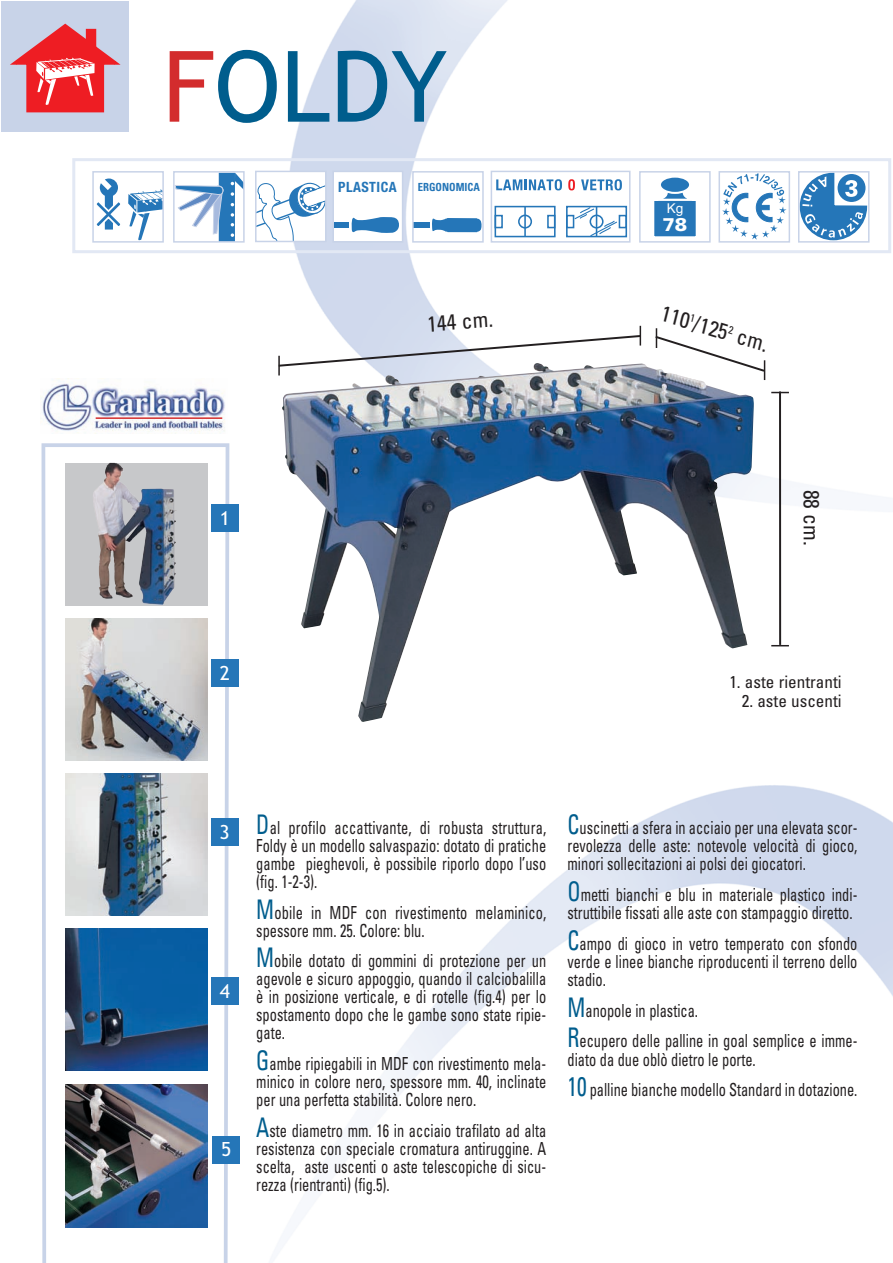
<style>
.page{position:relative;width:893px;height:1263px;background:#fff}
.page>*{position:absolute;margin:0;border:0;box-sizing:border-box;transform-origin:0 0}
.t1{font:98.55px "Trebuchet MS";color:#005d8d}
.t2{font:condensed 21.9px "Univers";color:#231f20}
.t3{font:condensed 21.75px "Univers";color:#231f20}
.t4{font:19.5px "Trebuchet MS";color:#fff}
.t5{font:900 18.45px "Univers";color:#fff}
.t6{font:condensed 18px/18px "Univers";color:#231f20;text-align:justify;scale:.8 1}
.t7{font:condensed 17.25px "Univers";color:#231f20}
.t8{font:700 condensed 14.25px "Helvetica Neue";color:#2576b8}
.t9{font:13.5px "Helvetica";color:#fff}
.t10{font:700 condensed 11.25px "Univers";color:#2576b8;scale:.95 1}
.s1{color:#d32c2d}
.s2{font-size:27px;color:#005d8d}
</style>
<div class="page">
<img style="left:1px;top:0;width:892px;height:1164px">
<div style="left:2px;top:2px;width:127px;height:130px;background:#c8d3e8"></div>
<svg style="left:10px;top:23px;width:111px;height:90px"></svg>
<div style="left:72px;top:158px;width:819px;height:95px;border:3px solid #e2e8f4"></div>
<svg style="left:258px;top:175px;width:66px;height:64px"></svg>
<div style="left:255px;top:171px;width:72px;height:71px;border:2px solid #c8d3e8"></div>
<div style="left:414px;top:173px;width:68px;height:68px;background:#fff"></div>
<div style="left:414px;top:222px;width:16px;height:6px;background:#2576b8"></div>
<svg style="left:432px;top:218px;width:49px;height:14px"></svg>
<div style="left:412px;top:171px;width:72px;height:72px;border:2px solid #c8d3e8"></div>
<div style="left:94px;top:173px;width:68px;height:68px;background:#fff"></div>
<svg style="left:96px;top:179px;width:65px;height:61px"></svg>
<div style="left:92px;top:171px;width:72px;height:72px;border:2px solid #c8d3e8"></div>
<svg style="left:176px;top:174px;width:66px;height:66px"></svg>
<div style="left:173px;top:171px;width:72px;height:72px;border:2px solid #c8d3e8"></div>
<div style="left:641px;top:173px;width:68px;height:68px;background:#fff"></div>
<div style="left:653px;top:200px;width:44px;height:37px;background:#2576b8"></div>
<div style="left:652px;top:199px;width:46px;height:39px;border:2px solid #fff"></div>
<svg style="left:652px;top:193px;width:46px;height:9px"></svg>
<div style="left:660px;top:177px;width:30px;height:16px;background:#2576b8;border-radius:50%"></div>
<div style="left:659px;top:176px;width:32px;height:18px;border:2px solid #fff;border-radius:50%"></div>
<div style="left:639px;top:171px;width:72px;height:72px;border:2px solid #c8d3e8"></div>
<div style="left:720px;top:173px;width:69px;height:68px;background:#fff"></div>
<svg style="left:722px;top:174px;width:64px;height:66px"></svg>
<div style="left:718px;top:171px;width:72px;height:72px;border:2px solid #c8d3e8"></div>
<svg style="left:801px;top:174px;width:65px;height:66px"></svg>
<div style="left:798px;top:171px;width:71px;height:72px;border:2px solid #c8d3e8"></div>
<svg style="left:40px;top:441px;width:191px;height:822px"></svg>
<div style="left:212px;top:660px;width:27px;height:27px;background:#2576b8"></div>
<div style="left:211px;top:819px;width:27px;height:27px;background:#2576b8"></div>
<div style="left:211px;top:977px;width:27px;height:27px;background:#2576b8"></div>
<div style="left:213px;top:1136px;width:27px;height:27px;background:#2576b8"></div>
<div style="left:334px;top:172px;width:68px;height:69px;background:#fff"></div>
<div style="left:334px;top:222px;width:15px;height:6px;background:#2576b8"></div>
<svg style="left:351px;top:217px;width:48px;height:16px"></svg>
<div style="left:332px;top:171px;width:71px;height:72px;border:2px solid #c8d3e8"></div>
<div style="left:492px;top:172px;width:137px;height:69px;background:#fff"></div>
<svg style="left:581px;top:179px;width:41px;height:11px"></svg>
<svg style="left:496px;top:179px;width:66px;height:11px"></svg>
<svg style="left:568px;top:179px;width:7px;height:11px"></svg>
<svg style="left:569px;top:214px;width:55px;height:15px"></svg>
<div style="left:566px;top:206px;width:61px;height:31px;border:2px solid #2576b8"></div>
<div style="left:566px;top:215px;width:8px;height:13px;border:2px solid #2576b8"></div>
<div style="left:619px;top:215px;width:8px;height:13px;border:2px solid #2576b8"></div>
<svg style="left:573px;top:206px;width:45px;height:31px"></svg>
<div style="left:495px;top:206px;width:61px;height:31px;border:2px solid #2576b8"></div>
<hr style="left:524px;top:207px;width:2px;height:29px;background:#2576b8">
<div style="left:518px;top:215px;width:14px;height:14px;border:2px solid #2576b8;border-radius:50%"></div>
<div style="left:495px;top:215px;width:8px;height:13px;border:2px solid #2576b8"></div>
<div style="left:547px;top:215px;width:8px;height:13px;border:2px solid #2576b8"></div>
<div style="left:491px;top:171px;width:139px;height:72px;border:2px solid #c8d3e8"></div>
<img style="left:282px;top:363px;width:472px;height:359px">
<svg style="left:277px;top:326px;width:365px;height:49px"></svg>
<svg style="left:653px;top:328px;width:113px;height:52px"></svg>
<hr style="left:779px;top:391px;width:2px;height:254px;background:#231f20">
<svg style="left:771px;top:392px;width:18px;height:1px"></svg>
<svg style="left:771px;top:645px;width:18px;height:1px"></svg>
<img style="left:66px;top:618px;width:142px;height:142px">
<div style="left:212px;top:505px;width:27px;height:27px;background:#2576b8"></div>
<svg style="left:65px;top:463px;width:143px;height:142px;background:#a5adb6"></svg>
<img style="left:93px;top:463px;width:40px;height:136px">
<img style="left:65px;top:773px;width:143px;height:142px">
<img style="left:65px;top:928px;width:143px;height:142px">
<img style="left:65px;top:1085px;width:142px;height:142px">
<img style="left:41px;top:378px;width:186px;height:56px">
<hr style="left:96px;top:417px;width:126px;height:2px;background:#d32c2d">
<h1 class="t1" style="left:162px;top:30px;width:286px"><span class="s1">F</span>OLDY</h1>
<p class="t8" style="left:338px;top:178px;width:60px">PLASTICA</p>
<p class="t10" style="left:418px;top:183px;width:67px">ERGONOMICA</p>
<p class="t9" style="left:667px;top:203px;width:18px">Kg</p>
<p class="t5" style="left:663px;top:218px;width:26px">78</p>
<p class="t2" style="left:427px;top:316px;width:67px;rotate:-4deg">144 cm.</p>
<p class="t3" style="left:664px;top:305px;width:112px;rotate:17deg">110<sup>1</sup>/125<sup>2</sup> cm.</p>
<p class="t4" style="left:220px;top:507px;width:12px">1</p>
<p class="t2" style="left:820px;top:490px;width:58px;rotate:90deg">88 cm.</p>
<p class="t4" style="left:220px;top:662px;width:12px">2</p>
<p class="t7" style="left:729px;top:675px;width:114px">1. aste rientranti</p>
<p class="t7" style="left:742px;top:694px;width:101px">2. aste uscenti</p>
<p class="t4" style="left:219px;top:821px;width:12px">3</p>
<p class="t4" style="left:220px;top:979px;width:12px">4</p>
<p class="t4" style="left:221px;top:1138px;width:12px">5</p>
<p class="t6" style="left:256px;top:820px;width:364px"><span class="s2">D</span>al profilo accattivante, di robusta struttura, Foldy è un modello salvaspazio: dotato di pratiche gambe pieghevoli, è possibile riporlo dopo l’uso (fig. 1-2-3).</p>
<p class="t6" style="left:256px;top:904px;width:364px"><span class="s2">M</span>obile in MDF con rivestimento melaminico, spessore mm. 25. Colore: blu.</p>
<p class="t6" style="left:256px;top:953px;width:364px"><span class="s2">M</span>obile dotato di gommini di protezione per un agevole e sicuro appoggio, quando il calciobalilla è in posizione verticale, e di rotelle (fig.4) per lo spostamento dopo che le gambe sono state ripie&shy;gate.</p>
<p class="t6" style="left:256px;top:1056px;width:364px"><span class="s2">G</span>ambe ripiegabili in MDF con rivestimento mela&shy;minico in colore nero, spessore mm. 40, inclinate per una perfetta stabilità. Colore nero.</p>
<p class="t6" style="left:256px;top:1123px;width:364px"><span class="s2">A</span>ste diametro mm. 16 in acciaio trafilato ad alta resistenza con speciale cromatura antiruggine. A scelta, aste uscenti o aste telescopiche di sicu&shy;rezza (rientranti) (fig.5).</p>
<p class="t6" style="left:567px;top:820px;width:364px"><span class="s2">C</span>uscinetti a sfera in acciaio per una elevata scor&shy;revolezza delle aste: notevole velocità di gioco, minori sollecitazioni ai polsi dei giocatori.</p>
<p class="t6" style="left:567px;top:887px;width:364px"><span class="s2">O</span>metti bianchi e blu in materiale plastico indi&shy;struttibile fissati alle aste con stampaggio diretto.</p>
<p class="t6" style="left:567px;top:936px;width:364px"><span class="s2">C</span>ampo di gioco in vetro temperato con sfondo verde e linee bianche riproducenti il terreno dello stadio.</p>
<p class="t6" style="left:567px;top:996px;width:364px;line-height:30.9px"><span class="s2">M</span>anopole in plastica.<br><span class="s2">R</span>ecupero delle palline in goal semplice e imme-</p>
<p class="t6" style="left:567px;top:1045px;width:364px;line-height:30.9px">diato da due oblò dietro le porte.<br><span class="s2">10</span> palline bianche modello Standard in dotazione.</p>
</div>
